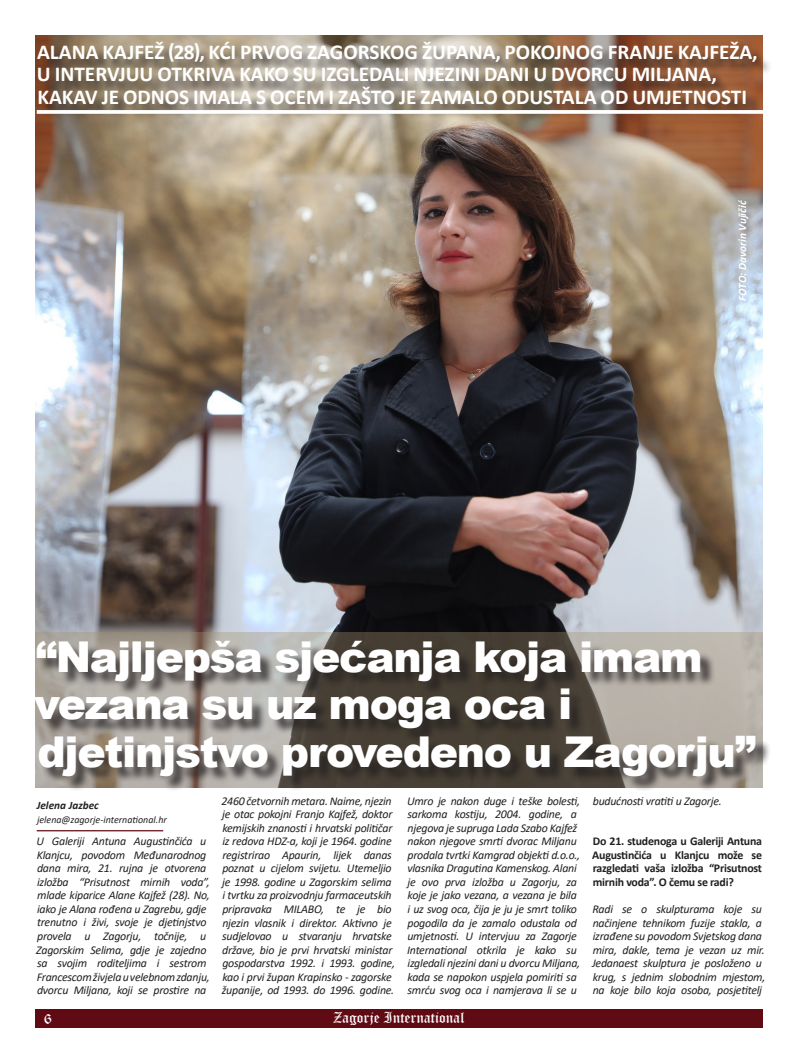
<style>
.page{position:relative;width:798px;height:1063px;background:#fff}
.page>*{position:absolute;margin:0;border:0;box-sizing:border-box;transform-origin:0 0}
.t1{font:900 42.5px/47.5px "Arial";letter-spacing:-.03em;color:#fff}
.t2{font:700 21.25px/22.5px "Calibri";color:#fff}
.t3{font:15px "Old English Text";color:#fff}
.t4{font:italic 11.88px/13.5px "Calibri";letter-spacing:-.02em;color:#231f20}
.t5{font:700 11.88px/13.5px "Calibri";letter-spacing:-.02em;color:#231f20;text-align:justify}
.t6{font:italic 700 11.25px "Calibri";color:#fff}
.t7{font:italic 700 11.25px "Calibri";color:#231f20}
.t8{font:italic 10px "Calibri";color:#231f20}
</style>
<div class="page">
<div style="left:35px;top:1009px;width:727px;height:19px;background:#600a14"></div>
<hr style="left:37px;top:830px;width:126px;height:1px;background:#600a14">
<img style="left:35px;top:35px;width:727px;height:597px">
<div style="left:40px;top:43px;width:731px;height:76px;background:#231f20;opacity:.75"></div>
<svg style="left:37px;top:110px;width:726px;height:4px"></svg>
<svg style="left:35px;top:632px;width:727px;height:155px;background:#8e897f"></svg>
<div style="left:37px;top:643px;width:733px;height:148px;background:#231f20;opacity:.75"></div>
<p class="t2" style="left:37px;top:40px;width:722px">ALANA KAJFEŽ (28), KĆI PRVOG ZAGORSKOG ŽUPANA, POKOJNOG FRANJE KAJFEŽA,<br>U INTERVJUU OTKRIVA KAKO SU IZGLEDALI NJEZINI DANI U DVORCU MILJANA,<br>KAKAV JE ODNOS IMALA S OCEM I ZAŠTO JE ZAMALO ODUSTALA OD UMJETNOSTI</p>
<p class="t6" style="left:734px;top:301px;width:102px;rotate:-90deg">FOTO: Davorin Vujičić</p>
<p class="t1" style="left:34px;top:632px;width:723px">“Najljepša sjećanja koja imam vezana su uz moga oca i djetinjstvo provedeno u Zagorju”</p>
<p class="t7" style="left:37px;top:798px;width:64px">Jelena Jazbec</p>
<p class="t8" style="left:37px;top:813px;width:131px">jelena@zagorje-international.hr</p>
<p class="t4" style="left:36px;top:834px;width:175px">U Galeriji Antuna Augustinčića u Klanjcu, povodom Međunarodnog dana mira, 21. rujna je otvorena izložba “Prisutnost mirnih voda”, mlade kiparice Alane Kajfež (28). No, iako je Alana rođena u Zagrebu, gdje trenutno i živi, svoje je djetinjstvo provela u Zagorju, točnije, u Zagorskim Selima, gdje je zajedno sa svojim roditeljima i sestrom Francescom živjela u velebnom zdanju, dvorcu Miljana, koji se prostire na</p>
<p class="t4" style="left:221px;top:794px;width:175px">2460 četvornih metara. Naime, njezin je otac pokojni Franjo Kajfež, doktor kemijskih znanosti i hrvatski političar iz redova HDZ-a, koji je 1964. godine registrirao Apaurin, lijek danas poznat u cijelom svijetu. Utemeljio je 1998. godine u Zagorskim selima i tvrtku za proizvodnju farmaceutskih pripravaka MILABO, te je bio njezin vlasnik i direktor. Aktivno je sudjelovao u stvaranju hrvatske države, bio je prvi hrvatski ministar gospodarstva 1992. i 1993. godine, kao i prvi župan Krapinsko - zagorske županije, od 1993. do 1996. godine.</p>
<p class="t4" style="left:407px;top:794px;width:175px">Umro je nakon duge i teške bolesti, sarkoma kostiju, 2004. godine, a njegova je supruga Lada Szabo Kajfež nakon njegove smrti dvorac Miljanu prodala tvrtki Kamgrad objekti d.o.o., vlasnika Dragutina Kamenskog. Alani je ovo prva izložba u Zagorju, za koje je jako vezana, a vezana je bila i uz svog oca, čija je ju je smrt toliko pogodila da je zamalo odustala od umjetnosti. U intervjuu za Zagorje International otkrila je kako su izgledali njezini dani u dvorcu Miljana, kada se napokon uspjela pomiriti sa smrću svog oca i namjerava li se u</p>
<p class="t4" style="left:592px;top:794px;width:130px">budućnosti vratiti u Zagorje.</p>
<p class="t5" style="left:592px;top:834px;width:171px">Do 21. studenoga u Galeriji Antuna Augustinčića u Klanjcu može se razgledati vaša izložba “Prisutnost mirnih voda”. O čemu se radi?</p>
<p class="t4" style="left:591px;top:902px;width:175px">Radi se o skulpturama koje su načinjene tehnikom fuzije stakla, a izrađene su povodom Svjetskog dana mira, dakle, tema je vezan uz mir.<br>Jedanaest skulptura je posloženo u krug, s jednim slobodnim mjestom, na koje bilo koja osoba, posjetitelj</p>
<p class="t3" style="left:44px;top:1009px;width:9px">6</p>
<p class="t3" style="left:333px;top:1008px;width:133px">Zagorje International</p>
</div>
